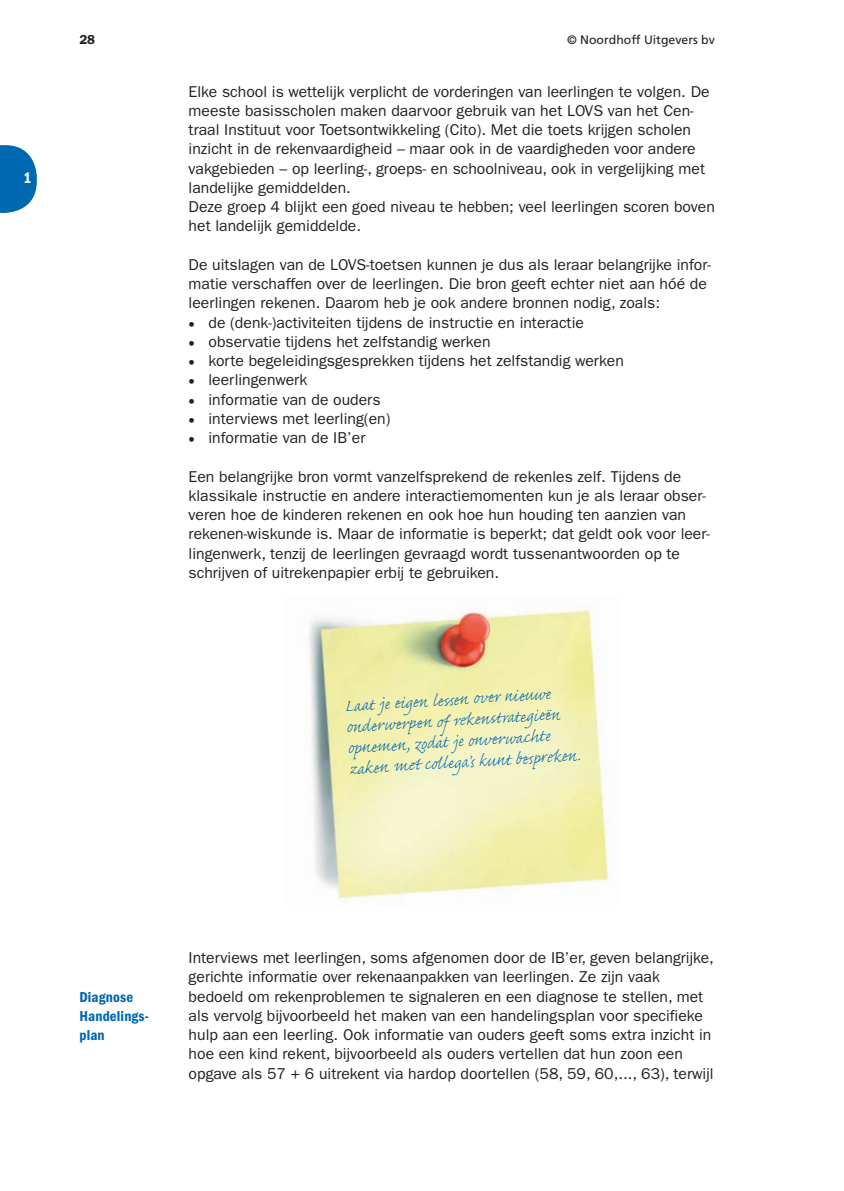
<style>
.page{position:relative;width:844px;height:1191px;background:#fff}
.page>*{position:absolute;margin:0;border:0;box-sizing:border-box;transform-origin:0 0}
.t1{font:300 21px/21px "Caflisch Script Pro";color:#0067b1}
.t2{font:15.75px/19.2px "ITC Franklin Gothic Std";color:#231f20}
.t3{font:15.75px "ITC Franklin Gothic Std Dm Cd";color:#fff}
.t4{font:14.88px/19.2px "ITC Franklin Gothic Std Dm Cd";letter-spacing:.01em;color:#0067b1}
.t5{font:600 13.12px "ITC Franklin Gothic Std";color:#231f20}
.t6{font:12.25px "Frutiger LT Std";color:#231f20}
.s1{font-family:"Utopia Std"}
</style>
<div class="page">
<svg style="left:0;top:145px;width:37px;height:68px"></svg>
<img style="left:309px;top:607px;width:300px;height:293px">
<p class="t3" style="left:23px;top:172px;width:10px">1</p>
<p class="t5" style="left:79px;top:35px;width:17px">28</p>
<p class="t6" style="left:567px;top:34px;width:149px">© Noordhoff Uitgevers bv</p>
<p class="t2" style="left:189px;top:83px;width:527px">Elke school is wettelijk verplicht de vorderingen van leerlingen te volgen. De meeste basisscholen maken daarvoor gebruik van het LOVS van het Cen&shy;traal Instituut voor Toetsontwikkeling (Cito). Met die toets krijgen scholen inzicht in de rekenvaardigheid – maar ook in de vaardigheden voor andere vakgebieden – op leerling-, groeps- en schoolniveau, ook in vergelijking met landelijke gemiddelden.<br>Deze groep 4 blijkt een goed niveau te hebben; veel leerlingen scoren boven het landelijk gemiddelde.</p>
<p class="t2" style="left:189px;top:257px;width:523px">De uitslagen van de LOVS-toetsen kunnen je dus als leraar belangrijke infor&shy;matie verschaffen over de leerlingen. Die bron geeft echter niet aan hóé de leerlingen rekenen. Daarom heb je ook andere bronnen nodig, zoals:</p>
<p class="t2" style="left:189px;top:314px;width:397px"><span class="s1">•</span> de (denk-)activiteiten tijdens de instructie en interactie</p>
<p class="t2" style="left:189px;top:333px;width:303px"><span class="s1">•</span> observatie tijdens het zelfstandig werken</p>
<p class="t2" style="left:189px;top:353px;width:436px"><span class="s1">•</span> korte begeleidingsgesprekken tijdens het zelfstandig werken</p>
<p class="t2" style="left:189px;top:372px;width:120px"><span class="s1">•</span> leerlingenwerk</p>
<p class="t2" style="left:189px;top:391px;width:193px"><span class="s1">•</span> informatie van de ouders</p>
<p class="t2" style="left:189px;top:410px;width:203px"><span class="s1">•</span> interviews met leerling(en)</p>
<p class="t2" style="left:189px;top:430px;width:178px"><span class="s1">•</span> informatie van de IB’er</p>
<p class="t2" style="left:189px;top:468px;width:522px">Een belangrijke bron vormt vanzelfsprekend de rekenles zelf. Tijdens de klassikale instructie en andere interactiemomenten kun je als leraar obser&shy;veren hoe de kinderen rekenen en ook hoe hun houding ten aanzien van rekenen-wiskunde is. Maar de informatie is beperkt; dat geldt ook voor leer&shy;lingenwerk, tenzij de leerlingen gevraagd wordt tussenantwoorden op te schrijven of uitrekenpapier erbij te gebruiken.</p>
<h1 class="t1" style="left:343px;top:694px;width:233px;rotate:-4deg">Laat je eigen less en over nieuwe onderwerpen of rekenstrategieën opnemen, zodat je onverwachte zaken met collega’s kunt bes preken.</h1>
<p class="t4" style="left:79px;top:988px;width:71px">Diagnose<br>Handelings&shy;plan</p>
<p class="t2" style="left:189px;top:950px;width:526px">Interviews met leerlingen, soms afgenomen door de IB’er, geven belangrijke, gerichte informatie over rekenaanpakken van leerlingen. Ze zijn vaak bedoeld om rekenproblemen te signaleren en een diagnose te stellen, met als vervolg bijvoorbeeld het maken van een handelingsplan voor specifieke hulp aan een leerling. Ook informatie van ouders geeft soms extra inzicht in hoe een kind rekent, bijvoorbeeld als ouders vertellen dat hun zoon een opgave als 57 + 6 uitrekent via hardop doortellen (58, 59, 60,..., 63), terwijl</p>
</div>
